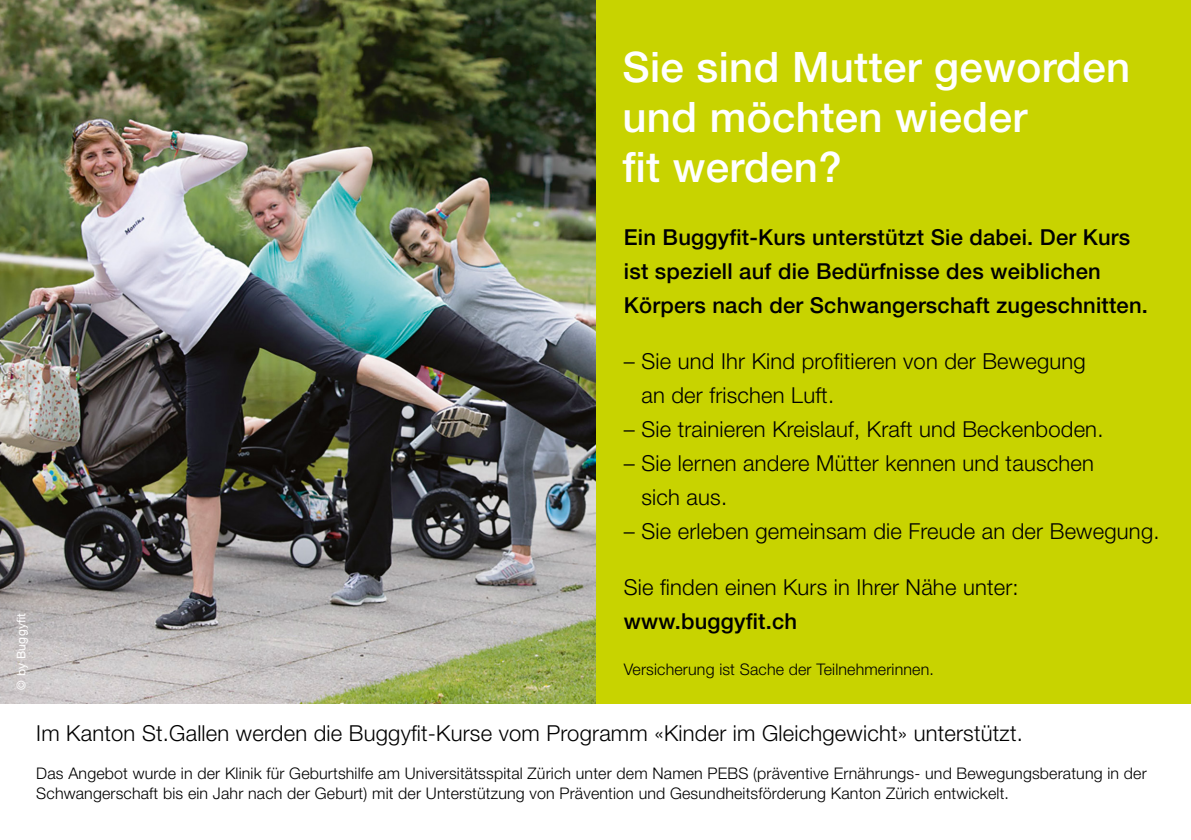
<style>
.page{position:relative;width:1191px;height:840px;background:#fff}
.page>*{position:absolute;margin:0;border:0;box-sizing:border-box;transform-origin:0 0}
.t1{font:500 42px/50px "Helvetica Neue LT Pro";letter-spacing:.01em;color:#fff}
.t2{font:300 22px/34px "Helvetica Neue LT Pro";letter-spacing:.01em;color:#000}
.t3{font:500 22px/34px "Helvetica Neue LT Pro";letter-spacing:.01em;color:#000}
.t4{font:300 16px/20px "Helvetica Neue LT Pro";letter-spacing:.01em;color:#000}
.t5{font:12px "Helvetica Neue LT Pro";letter-spacing:.02em;color:#fff}
</style>
<div class="page">
<div style="left:572px;top:0;width:619px;height:703px;background:#c8d300"></div>
<img style="left:0;top:0;width:595px;height:703px">
<h1 class="t1" style="left:622px;top:41px;width:509px">Sie sind Mutter geworden und möchten wieder<br>fit werden?</h1>
<p class="t5" style="left:14px;top:689px;width:78px;rotate:-90deg">© by Buggyfit</p>
<p class="t3" style="left:624px;top:220px;width:526px">Ein Buggyfit-Kurs unterstützt Sie dabei. Der Kurs ist speziell auf die Bedürfnisse des weiblichen<br>Körpers nach der Schwangerschaft zugeschnitten.</p>
<p class="t2" style="left:641px;top:343px;width:446px;text-indent:-18px">– Sie und Ihr Kind profitieren von der Bewegung an der frischen Luft.</p>
<p class="t2" style="left:624px;top:411px;width:481px">– Sie trainieren Kreislauf, Kraft und Beckenboden.</p>
<p class="t2" style="left:641px;top:445px;width:454px;text-indent:-18px">– Sie lernen andere Mütter kennen und tauschen sich aus.</p>
<p class="t2" style="left:624px;top:513px;width:537px">– Sie erleben gemeinsam die Freude an der Bewegung.</p>
<p class="t2" style="left:624px;top:569px;width:396px">Sie finden einen Kurs in Ihrer Nähe unter:</p>
<p class="t3" style="left:624px;top:604px;width:175px">www.buggyfit.ch</p>
<p class="t4" style="left:624px;top:658px;width:311px">Versicherung ist Sache der Teilnehmerinnen.</p>
<p class="t2" style="left:36px;top:715px;width:988px">Im Kanton St.Gallen werden die Buggyfit-Kurse vom Programm «Kinder im Gleichgewicht» unterstützt.</p>
<p class="t4" style="left:36px;top:762px;width:1112px">Das Angebot wurde in der Klinik für Geburtshilfe am Universitätsspital Zürich unter dem Namen PEBS (präventive Ernährungs- und Bewegungsberatung in der<br>Schwangerschaft bis ein Jahr nach der Geburt) mit der Unterstützung von Prävention und Gesundheitsförderung Kanton Zürich entwickelt.</p>
</div>
